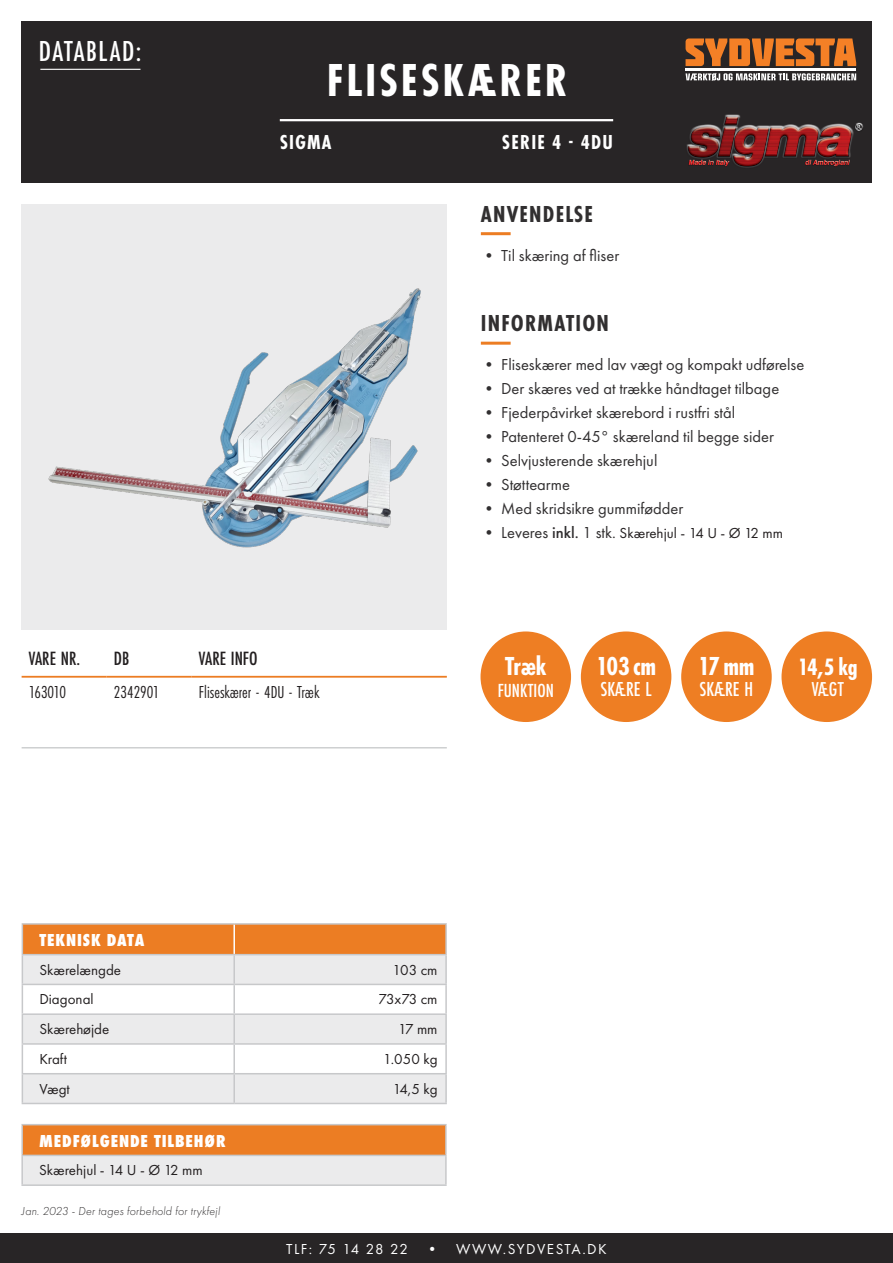
<style>
.page{position:relative;width:893px;height:1263px;background:#fff}
.page>*{position:absolute;margin:0;border:0;box-sizing:border-box;transform-origin:0 0}
.t1{font:700 48px "Futura PT Cond";letter-spacing:.06em;color:#fff}
.t2{font:500 30px "Futura PT Cond";letter-spacing:.05em;color:#fff}
.t3{font:700 27px "Futura PT Cond";letter-spacing:-.01em;color:#fff}
.t4{font:700 24.6px "Futura PT Cond";color:#fff}
.t5{font:700 24px "Futura PT Cond";letter-spacing:.05em;color:#312f30}
.t6{font:700 21px "Futura PT Cond";letter-spacing:.055em;color:#fff}
.t7{font:500 21px "Futura PT Cond";color:#fff}
.t8{font:500 20.85px "Futura PT Cond";color:#fff}
.t9{font:500 19.95px "Futura PT Cond";color:#231f20}
.t10{font:500 19.65px "Futura PT Cond";color:#fff}
.t11{font:18px "Futura PT Cond";color:#231f20}
.t12{font:800 18px "Futura PT Cond";letter-spacing:.05em;color:#fff}
.t13{font:16.5px "Futura PT";color:#312f30}
.t14{font:15px "Futura PT";color:#231f20}
.t15{font:15px "Futura PT";letter-spacing:.1em;color:#fff}
.t16{font:italic 300 12px "Futura PT";letter-spacing:.015em;color:#312f30}
.s1{font-size:16.5px;color:#312f30}
.s2{font-weight:500;font-size:16.5px;color:#312f30}
</style>
<div class="page">
<hr style="left:22px;top:676px;width:85px;height:2px;background:#ec7d23">
<hr style="left:107px;top:676px;width:85px;height:2px;background:#ec7d23">
<hr style="left:192px;top:676px;width:255px;height:2px;background:#ec7d23">
<img style="left:22px;top:204px;width:425px;height:426px">
<div style="left:21px;top:21px;width:851px;height:162px;background:#282526"></div>
<div style="left:0;top:1233px;width:893px;height:30px;background:#282526"></div>
<hr style="left:280px;top:119px;width:333px;height:2px;background:#fff">
<hr style="left:481px;top:232px;width:30px;height:3px;background:#ec7d23">
<hr style="left:481px;top:342px;width:30px;height:3px;background:#ec7d23">
<svg style="left:686px;top:38px;width:170px;height:28px"></svg>
<svg style="left:686px;top:73px;width:170px;height:8px"></svg>
<hr style="left:686px;top:69px;width:170px;height:2px;background:#fff">
<hr style="left:22px;top:747px;width:425px;height:1px;background:#cbcdce">
<hr style="left:22px;top:923px;width:212px;height:2px;background:#c7c8ca">
<hr style="left:234px;top:923px;width:213px;height:2px;background:#c7c8ca">
<hr style="left:445px;top:925px;width:2px;height:29px;background:#c7c8ca">
<hr style="left:234px;top:954px;width:213px;height:1px;background:#c7c8ca">
<hr style="left:445px;top:955px;width:2px;height:29px;background:#c7c8ca">
<hr style="left:234px;top:984px;width:213px;height:1px;background:#c7c8ca">
<hr style="left:445px;top:985px;width:2px;height:28px;background:#c7c8ca">
<hr style="left:234px;top:1013px;width:213px;height:2px;background:#c7c8ca">
<hr style="left:445px;top:1015px;width:2px;height:28px;background:#c7c8ca">
<hr style="left:234px;top:1043px;width:213px;height:2px;background:#c7c8ca">
<hr style="left:445px;top:1045px;width:2px;height:28px;background:#c7c8ca">
<svg style="left:22px;top:924px;width:424px;height:179px"></svg>
<hr style="left:234px;top:1073px;width:213px;height:1px;background:#c7c8ca">
<hr style="left:233px;top:1074px;width:2px;height:29px;background:#c7c8ca">
<hr style="left:445px;top:1074px;width:2px;height:29px;background:#c7c8ca">
<hr style="left:22px;top:1103px;width:212px;height:1px;background:#c7c8ca">
<hr style="left:234px;top:1103px;width:213px;height:1px;background:#c7c8ca">
<hr style="left:233px;top:925px;width:2px;height:29px;background:#fff">
<div style="left:581px;top:631px;width:90px;height:91px;background:#ee7e23;border-radius:50%"></div>
<div style="left:681px;top:631px;width:91px;height:91px;background:#ee7e23;border-radius:50%"></div>
<div style="left:480px;top:631px;width:91px;height:91px;background:#ee7e23;border-radius:50%"></div>
<div style="left:781px;top:631px;width:91px;height:91px;background:#ee7e23;border-radius:50%"></div>
<hr style="left:40px;top:69px;width:100px;height:1px;background:#fff">
<img style="left:686px;top:114px;width:178px;height:54px">
<div style="left:22px;top:1125px;width:424px;height:30px;background:#ec7d23"></div>
<div style="left:22px;top:1155px;width:424px;height:30px;background:#ebebec"></div>
<hr style="left:445px;top:1125px;width:2px;height:30px;background:#c7c8ca">
<hr style="left:21px;top:1155px;width:426px;height:1px;background:#c7c8ca">
<hr style="left:21px;top:1156px;width:2px;height:28px;background:#c7c8ca">
<hr style="left:445px;top:1156px;width:2px;height:28px;background:#c7c8ca">
<hr style="left:21px;top:1184px;width:426px;height:2px;background:#c7c8ca">
<hr style="left:21px;top:1124px;width:426px;height:1px;background:#c7c8ca">
<hr style="left:21px;top:1125px;width:2px;height:30px;background:#c6c8c9">
<p class="t2" style="left:39px;top:34px;width:104px">DATABLAD:</p>
<p class="t1" style="left:327px;top:52px;width:242px">FLISESKÆRER</p>
<p class="t6" style="left:280px;top:130px;width:53px">SIGMA</p>
<p class="t6" style="left:502px;top:130px;width:113px">SERIE 4 - 4DU</p>
<p class="t5" style="left:481px;top:200px;width:114px">ANVENDELSE</p>
<p class="t13" style="left:481px;top:245px;width:140px">• Til skæring af fliser</p>
<p class="t5" style="left:481px;top:309px;width:130px">INFORMATION</p>
<p class="t13" style="left:481px;top:355px;width:325px">• Fliseskærer med lav vægt og kompakt udførelse</p>
<p class="t13" style="left:481px;top:379px;width:300px">• Der skæres ved at trække håndtaget tilbage</p>
<p class="t13" style="left:481px;top:403px;width:256px">• Fjederpåvirket skærebord i rustfri stål</p>
<p class="t13" style="left:481px;top:427px;width:295px">• Patenteret 0-45° skæreland til begge sider</p>
<p class="t13" style="left:481px;top:451px;width:178px">• Selvjusterende skærehjul</p>
<p class="t13" style="left:481px;top:475px;width:91px">• Støttearme</p>
<p class="t13" style="left:481px;top:499px;width:204px">• Med skridsikre gummifødder</p>
<p class="t14" style="left:481px;top:524px;width:304px"><span class="s1">• Leveres</span> <span class="s2">inkl.</span> <span class="s1">1 stk.</span> Skærehjul - 14 U - Ø 12 mm</p>
<p class="t9" style="left:29px;top:646px;width:53px">VARE NR.</p>
<p class="t9" style="left:114px;top:646px;width:17px">DB</p>
<p class="t9" style="left:199px;top:646px;width:60px">VARE INFO</p>
<p class="t11" style="left:29px;top:681px;width:39px">163010</p>
<p class="t11" style="left:114px;top:681px;width:47px">2342901</p>
<p class="t11" style="left:199px;top:681px;width:122px">Fliseskærer - 4DU - Træk</p>
<p class="t3" style="left:505px;top:650px;width:43px">Træk</p>
<p class="t10" style="left:498px;top:679px;width:58px">FUNKTION</p>
<p class="t3" style="left:596px;top:650px;width:62px">103 cm</p>
<p class="t7" style="left:601px;top:677px;width:53px">SKÆRE L</p>
<p class="t3" style="left:698px;top:650px;width:58px">17 mm</p>
<p class="t7" style="left:700px;top:677px;width:55px">SKÆRE H</p>
<p class="t4" style="left:798px;top:653px;width:61px">14,5 kg</p>
<p class="t8" style="left:812px;top:677px;width:34px">VÆGT</p>
<p class="t12" style="left:39px;top:929px;width:107px">TEKNISK DATA</p>
<p class="t14" style="left:39px;top:961px;width:83px">Skærelængde</p>
<p class="t14" style="left:393px;top:961px;width:46px">103 cm</p>
<p class="t14" style="left:39px;top:990px;width:56px">Diagonal</p>
<p class="t14" style="left:379px;top:990px;width:60px">73x73 cm</p>
<p class="t14" style="left:39px;top:1020px;width:71px">Skærehøjde</p>
<p class="t14" style="left:398px;top:1020px;width:41px">17 mm</p>
<p class="t14" style="left:39px;top:1050px;width:29px">Kraft</p>
<p class="t14" style="left:383px;top:1050px;width:56px">1.050 kg</p>
<p class="t14" style="left:39px;top:1080px;width:32px">Vægt</p>
<p class="t14" style="left:393px;top:1080px;width:46px">14,5 kg</p>
<p class="t12" style="left:39px;top:1130px;width:188px">MEDFØLGENDE TILBEHØR</p>
<p class="t14" style="left:39px;top:1161px;width:165px">Skærehjul - 14 U - Ø 12 mm</p>
<p class="t16" style="left:22px;top:1204px;width:200px">Jan. 2023 - Der tages forbehold for trykfejl</p>
<p class="t15" style="left:286px;top:1240px;width:322px">TLF: 75 14 28 22 • WWW.SYDVESTA.DK</p>
</div>
